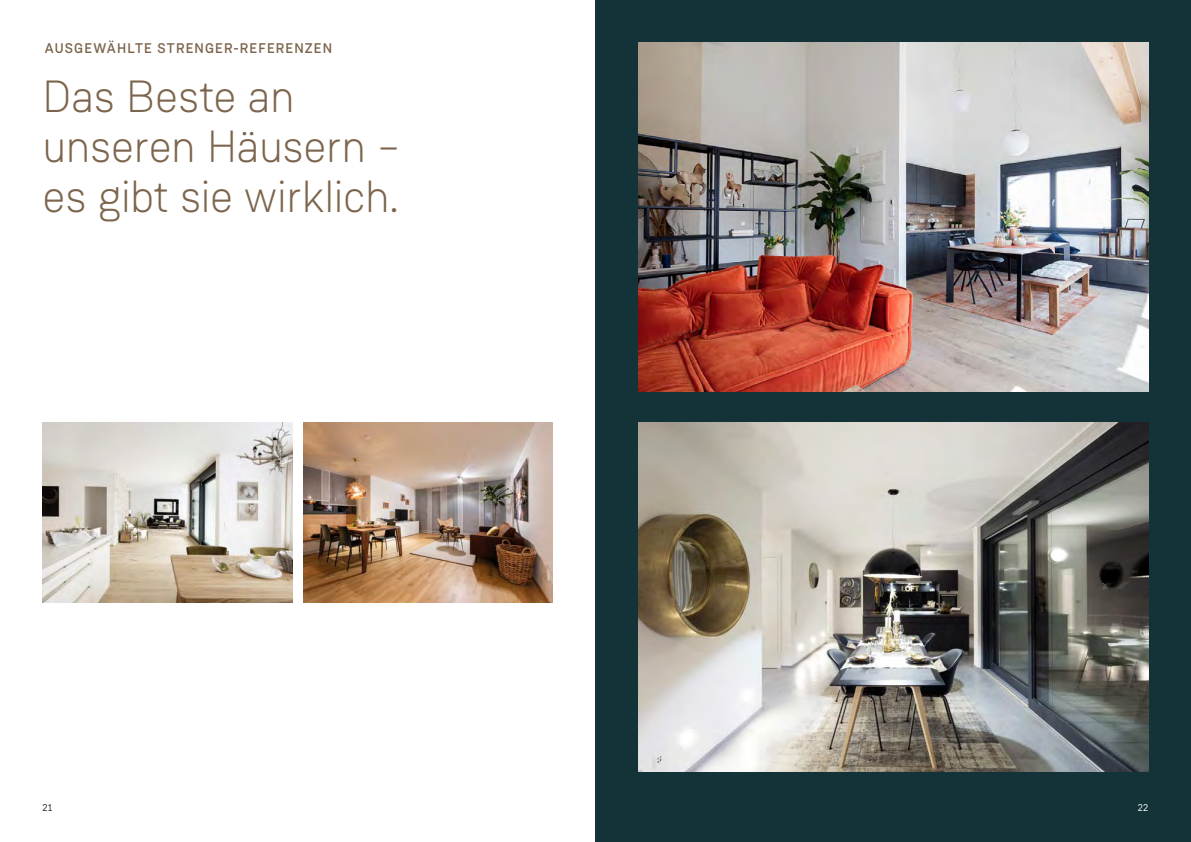
<style>
.page{position:relative;width:1191px;height:842px;background:#fff}
.page>*{position:absolute;margin:0;border:0;box-sizing:border-box;transform-origin:0 0}
.t1{font:300 45px/50px "Weissenhof Grotesk";letter-spacing:-.01em;color:#7c654c}
.t2{font:500 14px "Weissenhof Grotesk";letter-spacing:.08em;color:#7c654c}
.t3{font:10px "Weissenhof Grotesk";color:#231f20}
.t4{font:10px "Weissenhof Grotesk";color:#fff}
</style>
<div class="page">
<div style="left:595px;top:0;width:596px;height:842px;background:#133339"></div>
<img style="left:638px;top:422px;width:510px;height:349px">
<img style="left:638px;top:43px;width:510px;height:348px">
<img style="left:303px;top:422px;width:250px;height:180px">
<img style="left:43px;top:422px;width:249px;height:180px">
<p class="t2" style="left:45px;top:40px;width:289px">AUSGEWÄHLTE STRENGER-REFERENZEN</p>
<p class="t1" style="left:43px;top:71px;width:359px">Das Beste an unseren Häusern – es gibt sie wirklich.</p>
<p class="t3" style="left:43px;top:801px;width:11px">21</p>
<p class="t4" style="left:1137px;top:801px;width:12px">22</p>
</div>
